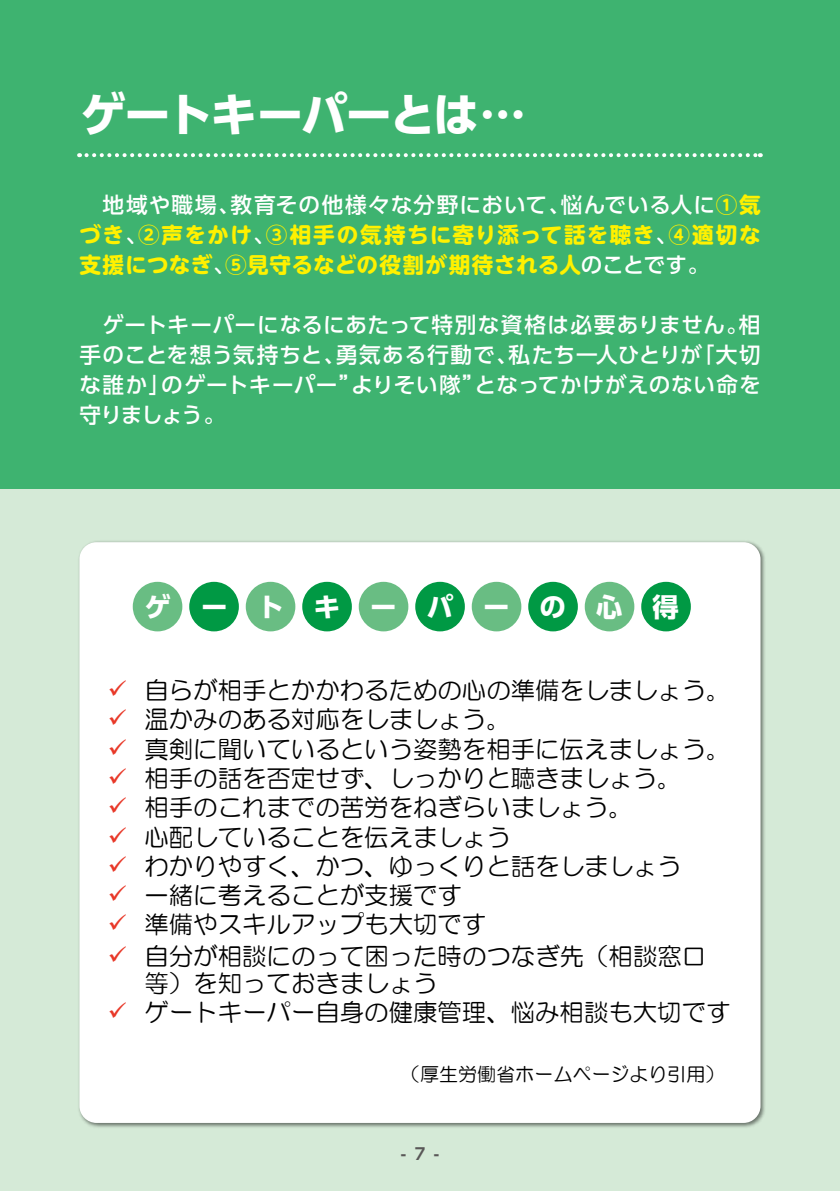
<style>
.page{position:relative;width:840px;height:1191px;background:#fff}
.page>*{position:absolute;margin:0;border:0;box-sizing:border-box;transform-origin:0 0}
.t1{font:700 46px "UD Shin Go Pro";letter-spacing:-.04em;color:#fff}
.t2{font:700 26.4px "UD Shin Go Pro";letter-spacing:1.135em;color:#fff}
.t3{font:24.4px/27.4px "HG Maru Gothic MPRO";color:#000}
.t4{font:500 21.6px/30px "UD Shin Go Pro";letter-spacing:.035em;color:#fff;text-align:justify}
.t5{font:700 21.6px/30px "UD Shin M Go Pro";letter-spacing:.055em;color:#fff100}
.t6{font:19px "HG Maru Gothic MPRO";color:#000}
.t7{font:700 16px "UD Shin Go Pro De";color:#595757}
.s1{font-family:"UD Shin M Go Pro";font-weight:700;color:#fff100}
.s2{font-weight:400;color:#fff}
.s3{font-family:"UD Shin Go Pro";font-weight:500;color:#fff}
.s4{color:#e83828}
</style>
<div class="page">
<div style="left:0;top:0;width:839px;height:1191px;background:#d5ead7"></div>
<div style="left:0;top:0;width:839px;height:489px;background:#3eb370"></div>
<div style="left:79px;top:542px;width:681px;height:581px;background:#fff;border-radius:17px"></div>
<div style="left:133px;top:582px;width:49px;height:49px;background:#69bd83;border-radius:50%"></div>
<div style="left:189px;top:582px;width:50px;height:49px;background:#094;border-radius:50%"></div>
<div style="left:245px;top:582px;width:50px;height:49px;background:#69bd83;border-radius:50%"></div>
<div style="left:302px;top:582px;width:49px;height:49px;background:#094;border-radius:50%"></div>
<div style="left:358px;top:582px;width:50px;height:49px;background:#69bd83;border-radius:50%"></div>
<div style="left:415px;top:582px;width:49px;height:49px;background:#094;border-radius:50%"></div>
<div style="left:471px;top:582px;width:50px;height:49px;background:#69bd83;border-radius:50%"></div>
<div style="left:528px;top:582px;width:49px;height:49px;background:#094;border-radius:50%"></div>
<div style="left:584px;top:582px;width:50px;height:49px;background:#69bd83;border-radius:50%"></div>
<div style="left:641px;top:582px;width:49px;height:49px;background:#094;border-radius:50%"></div>
<svg style="left:86px;top:153px;width:674px;height:4px"></svg>
<h1 class="t1" style="left:80px;top:77px;width:447px">ゲートキーパーとは…</h1>
<p class="t4" style="left:79px;top:189px;width:682px">　地域や職場、教育その他様々な分野において、悩んでいる人に<span class="s1">①気</span></p>
<p class="t5" style="left:79px;top:219px;width:682px">づき<span class="s2">、</span>②声をかけ<span class="s2">、</span>③相手の気持ちに寄り添って話を聴き<span class="s2">、</span>④適切な支援につなぎ<span class="s2">、</span>⑤見守るなどの役割が期待される人<span class="s3">のことです。</span></p>
<p class="t4" style="left:79px;top:309px;width:682px">　ゲートキーパーになるにあたって特別な資格は必要ありません。相手のことを想う気持ちと、勇気ある行動で、私たち一人ひとりが「大切な誰か」のゲートキーパー”よりそい隊”となってかけがえのない命を守りましょう。</p>
<p class="t2" style="left:144px;top:585px;width:535px">ゲートキーパーの心得</p>
<p class="t3" style="left:108px;top:676px;width:624px"><span class="s4">✓</span> 自らが相手とかかわるための心の準備をしましょう。</p>
<p class="t3" style="left:108px;top:706px;width:404px"><span class="s4">✓</span> 温かみのある対応をしましょう。</p>
<p class="t3" style="left:108px;top:735px;width:624px"><span class="s4">✓</span> 真剣に聞いているという姿勢を相手に伝えましょう。</p>
<p class="t3" style="left:108px;top:764px;width:575px"><span class="s4">✓</span> 相手の話を否定せず、しっかりと聴きましょう。</p>
<p class="t3" style="left:108px;top:793px;width:526px"><span class="s4">✓</span> 相手のこれまでの苦労をねぎらいましょう。</p>
<p class="t3" style="left:108px;top:823px;width:404px"><span class="s4">✓</span> 心配していることを伝えましょう</p>
<p class="t3" style="left:108px;top:852px;width:575px"><span class="s4">✓</span> わかりやすく、かつ、ゆっくりと話をしましょう</p>
<p class="t3" style="left:108px;top:881px;width:355px"><span class="s4">✓</span> 一緒に考えることが支援です</p>
<p class="t3" style="left:108px;top:911px;width:380px"><span class="s4">✓</span> 準備やスキルアップも大切です</p>
<p class="t3" style="left:144px;top:942px;width:563px;text-indent:-37px"><span class="s4">✓</span> 自分が相談にのって困った時のつなぎ先（相談窓口等）を知っておきましょう</p>
<p class="t3" style="left:108px;top:998px;width:624px"><span class="s4">✓</span> ゲートキーパー自身の健康管理、悩み相談も大切です</p>
<p class="t6" style="left:401px;top:1064px;width:325px">（厚生労働省ホームページより引用）</p>
<p class="t7" style="left:400px;top:1141px;width:40px">- 7 -</p>
</div>
